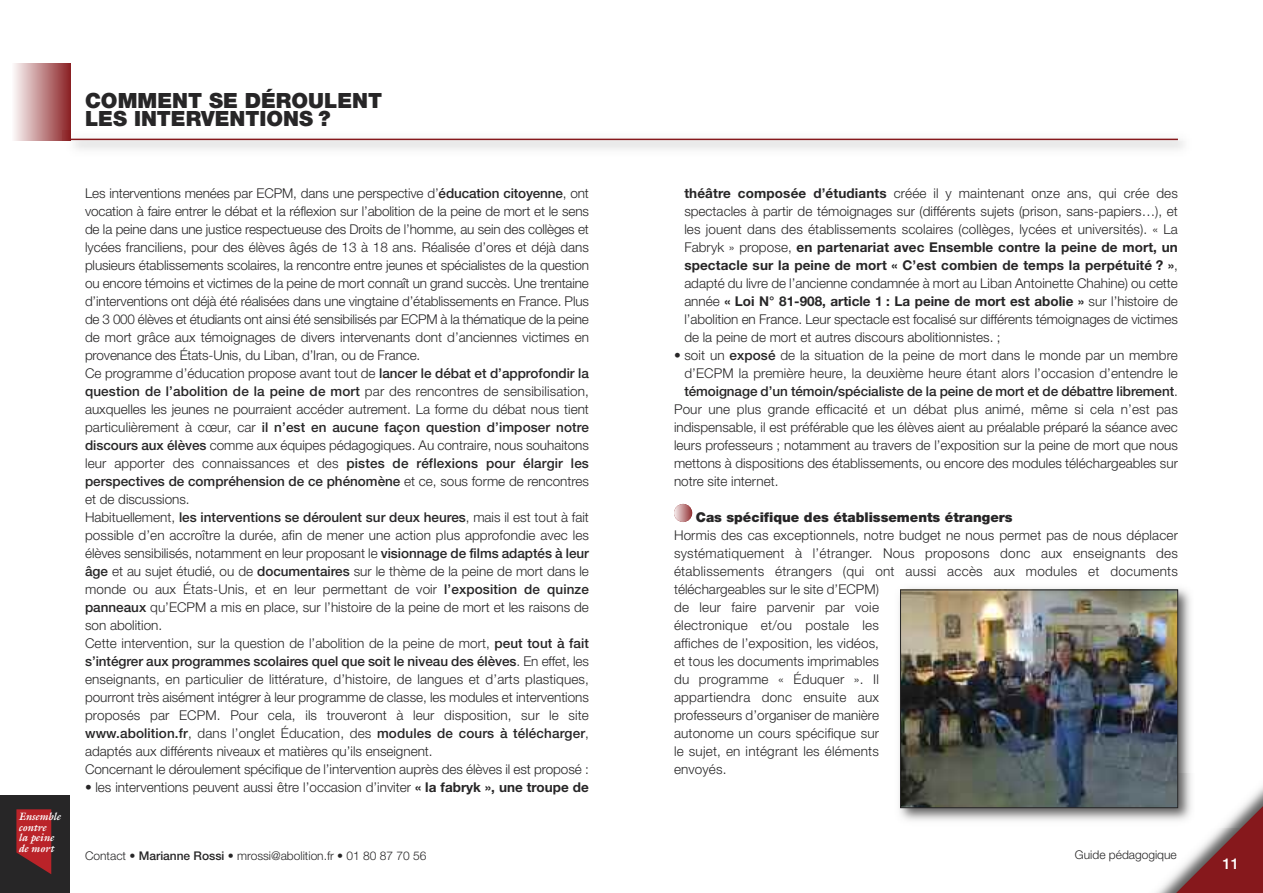
<style>
.page{position:relative;width:1263px;height:893px;background:#fff}
.page>*{position:absolute;margin:0;border:0;box-sizing:border-box;transform-origin:0 0}
.t1{font:900 21px/18px "Helvetica Neue";color:#272627}
.t2{font:500 15px "Helvetica Neue";color:#fff}
.t3{font:300 13.5px/18px "Helvetica Neue";color:#272627}
.t4{font:500 13.5px "Helvetica Neue";letter-spacing:-.005em;color:#272627}
.t5{font:900 13.5px "Helvetica Neue";color:#272627}
.t6{font:300 12px "Helvetica Neue";color:#272627}
.t7{font:italic 700 10.65px/10.6px "Galliard";letter-spacing:-.01em;color:#fff}
.s1{font-weight:500}
.s2{font-weight:700}
.s3{font-weight:300}
</style>
<div class="page">
<svg style="left:674px;top:504px;width:18px;height:18px"></svg>
<div style="left:0;top:795px;width:69px;height:98px;background:#272627"></div>
<svg style="left:16px;top:809px;width:35px;height:65px"></svg>
<div style="left:13px;top:64px;width:58px;height:76px;background:linear-gradient(to right,#fbf7f7,#8c2327)"></div>
<img style="left:62px;top:140px;width:1121px;height:10px">
<svg style="left:62px;top:131px;width:9px;height:9px"></svg>
<hr style="left:71px;top:139px;width:1107px;height:1px;background:#86181c">
<svg style="left:1159px;top:787px;width:104px;height:106px"></svg>
<img style="left:899px;top:588px;width:299px;height:239px">
<img style="left:902px;top:592px;width:274px;height:214px">
<div style="left:900px;top:590px;width:278px;height:218px;border:1px solid #272627"></div>
<h1 class="t1" style="left:85px;top:93px;width:299px">COMMENT SE DÉROULENT<br>LES INTERVENTIONS ?</h1>
<p class="t7" style="left:19px;top:811px;width:44px">Ensemble contre<br>la peine de mort</p>
<p class="t3" style="left:85px;top:185px;width:505px">Les interventions menées par ECPM, dans une perspective d’<span class="s1">éducation citoyenne</span>, ont vocation à faire entrer le débat et la réflexion sur l’abolition de la peine de mort et le sens de la peine dans une justice respectueuse des Droits de l’homme, au sein des collèges et lycées franciliens, pour des élèves âgés de 13 à 18 ans. Réalisée d’ores et déjà dans plusieurs établissements scolaires, la rencontre entre jeunes et spécialistes de la question ou encore témoins et victimes de la peine de mort connaît un grand succès. Une trentaine d’interventions ont déjà été réalisées dans une vingtaine d’établissements en France. Plus de 3 000 élèves et étudiants ont ainsi été sensibilisés par ECPM à la thématique de la peine de mort grâce aux témoignages de divers intervenants dont d’anciennes victimes en provenance des États-Unis, du Liban, d’Iran, ou de France.<br>Ce programme d’éducation propose avant tout de <span class="s1">lancer le débat et d’approfondir la question de l’abolition de la peine de mort</span> par des rencontres de sensibilisation, auxquelles les jeunes ne pourraient accéder autrement. La forme du débat nous tient particulièrement à cœur, car <span class="s1">il n’est en aucune façon question d’imposer notre discours aux élèves</span> comme aux équipes pédagogiques. Au contraire, nous souhaitons leur apporter des connaissances et des <span class="s1">pistes de réflexions pour élargir les perspectives de compréhension de ce phénomène</span> et ce, sous forme de rencontres et de discussions.<br>Habituellement, <span class="s1">les interventions se déroulent sur deux heures</span>, mais il est tout à fait possible d’en accroître la durée, afin de mener une action plus approfondie avec les élèves sensibilisés, notamment en leur proposant le <span class="s1">visionnage de films adaptés à leur âge</span> et au sujet étudié, ou de <span class="s1">documentaires</span> sur le thème de la peine de mort dans le monde ou aux États-Unis, et en leur permettant de voir <span class="s1">l’exposition de quinze panneaux</span> qu’ECPM a mis en place, sur l’histoire de la peine de mort et les raisons de son abolition.<br>Cette intervention, sur la question de l’abolition de la peine de mort, <span class="s1">peut tout à fait s’intégrer aux programmes scolaires quel que soit le niveau des élèves</span>. En effet, les enseignants, en particulier de littérature, d’histoire, de langues et d’arts plastiques, pourront très aisément intégrer à leur programme de classe, les modules et interventions proposés par ECPM. Pour cela, ils trouveront à leur disposition, sur le site <span class="s1">www.abolition.fr</span>, dans l’onglet Éducation, des <span class="s1">modules de cours à télécharger</span>, adaptés aux différents niveaux et matières qu’ils enseignent.<br>Concernant le déroulement spécifique de l’intervention auprès des élèves il est proposé :</p>
<p class="t3" style="left:85px;top:779px;width:505px">• les interventions peuvent aussi être l’occasion d’inviter <span class="s2">« la fabryk », une troupe de</span></p>
<p class="t6" style="left:85px;top:852px;width:343px">Contact • <span class="s1">Marianne Rossi</span> • mrossi@abolition.fr • 01 80 87 70 56</p>
<p class="t3" style="left:684px;top:185px;width:495px;text-align:justify"><span class="s2">théâtre composée d’étudiants</span> créée il y maintenant onze ans, qui crée des spectacles à partir de témoignages sur (différents sujets (prison, sans-papiers…), et les jouent dans des établissements scolaires (collèges, lycées et universités). « La Fabryk » propose, <span class="s2">en partenariat avec Ensemble contre la peine de mort, un spectacle sur la peine de mort « C’est combien de temps la perpétuité ? »</span>, adapté du livre de l’ancienne condamnée à mort au Liban Antoinette Chahine) ou cette année <span class="s2">« Loi N° 81-908, article 1 : La peine de mort est abolie »</span> sur l’histoire de l’abolition en France. Leur spectacle est focalisé sur différents témoignages de victimes de la peine de mort et autres discours abolitionnistes. ;</p>
<p class="t3" style="left:674px;top:347px;width:505px">• soit un <span class="s1">exposé</span> de la situation de la peine de mort dans le monde par un membre</p>
<p class="t3" style="left:684px;top:365px;width:495px">d’ECPM la première heure, la deuxième heure étant alors l’occasion d’entendre le</p>
<p class="t4" style="left:684px;top:386px;width:495px">témoignage d’un témoin/spécialiste de la peine de mort et de débattre librement<span class="s3">.</span></p>
<p class="t3" style="left:674px;top:401px;width:505px">Pour une plus grande efficacité et un débat plus animé, même si cela n’est pas</p>
<p class="t3" style="left:674px;top:419px;width:505px">indispensable, il est préférable que les élèves aient au préalable préparé la séance avec</p>
<p class="t3" style="left:674px;top:437px;width:505px">leurs professeurs ; notamment au travers de l’exposition sur la peine de mort que nous</p>
<p class="t3" style="left:674px;top:455px;width:505px">mettons à dispositions des établissements, ou encore des modules téléchargeables sur</p>
<p class="t3" style="left:674px;top:473px;width:106px">notre site internet.</p>
<p class="t5" style="left:696px;top:512px;width:318px">Cas spécifique des établissements étrangers</p>
<p class="t3" style="left:674px;top:527px;width:505px">Hormis des cas exceptionnels, notre budget ne nous permet pas de nous déplacer systématiquement à l’étranger. Nous proposons donc aux enseignants des établissements étrangers (qui ont aussi accès aux modules et documents téléchargeables sur le site d’ECPM)<br>de leur faire parvenir par voie<br>électronique et/ou postale les<br>affiches de l’exposition, les vidéos,<br>et tous les documents imprimables<br>du programme « Éduquer ». Il<br>appartiendra donc ensuite aux<br>professeurs d’organiser de manière<br>autonome un cours spécifique sur<br>le sujet, en intégrant les éléments<br>envoyés.</p>
<p class="t6" style="left:1075px;top:850px;width:103px">Guide pédagogique</p>
<p class="t2" style="left:1222px;top:858px;width:18px">11</p>
</div>
